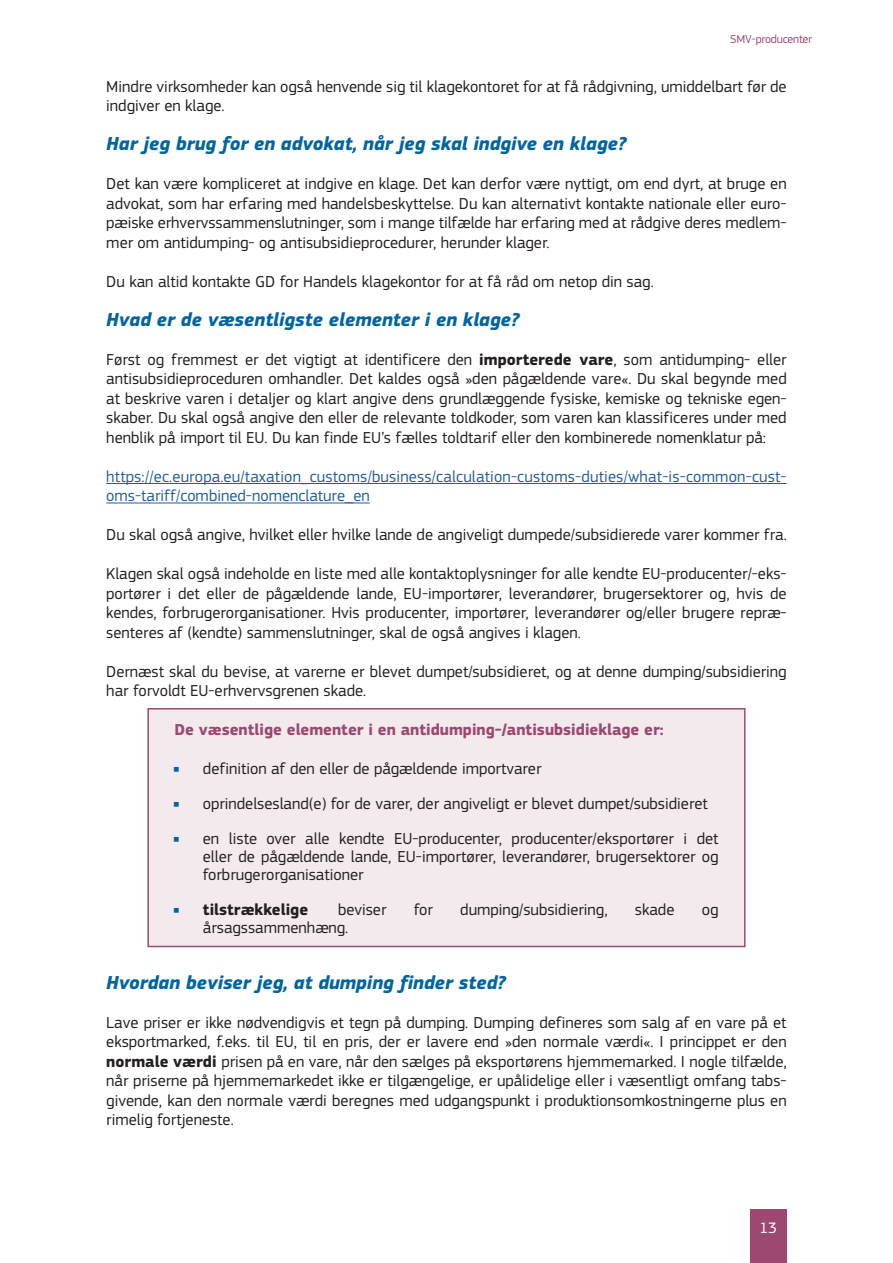
<style>
.page{position:relative;width:893px;height:1263px;background:#fff}
.page>*{position:absolute;margin:0;border:0;box-sizing:border-box;transform-origin:0 0}
.title_3{font:italic 700 19.5px "EC Square Sans Pro";color:#0265a1}
.body{font:16.5px/19.5px "EC Square Sans Pro";color:#231f20;text-align:justify}
.body-2{font:16.5px/19.5px "EC Square Sans Pro";letter-spacing:.01em;color:#215e9e}
.box_3_1{font:700 16.5px "EC Square Sans Pro";color:#9c4870}
.t1{font:700 16.5px "EC Square Sans Pro";color:#231f20}
.t2{font:15.75px "EC Square Sans Pro";color:#fff}
.t3{font:12px "EC Square Sans Pro";letter-spacing:-.02em;color:#9c4870}
.s1{font-weight:700}
.s2{font-size:7.5px;color:#0265a1}
.s3{font-weight:400;font-size:7.5px;color:#0265a1}
</style>
<div class="page">
<div style="left:750px;top:1209px;width:37px;height:54px;background:#9c4870"></div>
<hr style="left:106px;top:483px;width:681px;height:1px;background:#215e9e">
<hr style="left:106px;top:502px;width:264px;height:1px;background:#215e9e">
<div style="left:148px;top:709px;width:597px;height:237px;background:#f2eaed"></div>
<div style="left:147px;top:708px;width:599px;height:239px;border:2px solid #9c4870"></div>
<p class="t3" style="left:730px;top:32px;width:83px">SMV-producenter</p>
<p class="body" style="left:106px;top:77px;width:682px">Mindre virksomheder kan også henvende sig til klagekontoret for at få rådgivning, umiddelbart før de indgiver en klage.</p>
<p class="title_3" style="left:106px;top:132px;width:522px">Har jeg brug for en advokat, når jeg skal indgive en klage?</p>
<p class="body" style="left:106px;top:174px;width:682px">Det kan være kompliceret at indgive en klage. Det kan derfor være nyttigt, om end dyrt, at bruge en advokat, som har erfaring med handelsbeskyttelse. Du kan alternativt kontakte nationale eller euro&shy;pæiske erhvervssammenslutninger, som i mange tilfælde har erfaring med at rådgive deres medlem&shy;mer om antidumping- og antisubsidieprocedurer, herunder klager.</p>
<p class="body" style="left:106px;top:272px;width:549px">Du kan altid kontakte GD for Handels klagekontor for at få råd om netop din sag.</p>
<p class="title_3" style="left:106px;top:308px;width:415px">Hvad er de væsentligste elementer i en klage?</p>
<p class="body" style="left:106px;top:350px;width:682px">Først og fremmest er det vigtigt at identificere den <span class="s1">importerede vare</span>, som antidumping- eller antisubsidieproceduren omhandler. Det kaldes også »den pågældende vare«. Du skal begynde med at beskrive varen i detaljer og klart angive dens grundlæggende fysiske, kemiske og tekniske egen&shy;skaber. Du skal også angive den eller de relevante toldkoder, som varen kan klassificeres under med henblik på import til EU. Du kan finde EU’s fælles toldtarif eller den kombinerede nomenklatur på:</p>
<p class="body-2" style="left:106px;top:467px;width:682px">https://ec.europa.eu/taxation_customs/business/calculation-customs-duties/what-is-common-cust&shy;oms-tariff/combined-nomenclature_en</p>
<p class="body" style="left:106px;top:525px;width:682px">Du skal også angive, hvilket eller hvilke lande de angiveligt dumpede/subsidierede varer kommer fra.</p>
<p class="body" style="left:106px;top:564px;width:682px">Klagen skal også indeholde en liste med alle kontaktoplysninger for alle kendte EU-producenter/-eks&shy;portører i det eller de pågældende lande, EU-importører, leverandører, brugersektorer og, hvis de kendes, forbrugerorganisationer. Hvis producenter, importører, leverandører og/eller brugere repræ&shy;senteres af (kendte) sammenslutninger, skal de også angives i klagen.</p>
<p class="body" style="left:106px;top:662px;width:682px">Dernæst skal du bevise, at varerne er blevet dumpet/subsidieret, og at denne dumping/subsidiering har forvoldt EU-erhvervsgrenen skade.</p>
<p class="box_3_1" style="left:174px;top:719px;width:491px">De væsentlige elementer i en antidumping-/antisubsidieklage er:</p>
<p class="body" style="left:173px;top:759px;width:370px"><span class="s2">■</span> definition af den eller de pågældende importvarer</p>
<p class="body" style="left:173px;top:794px;width:536px"><span class="s2">■</span> oprindelsesland(e) for de varer, der angiveligt er blevet dumpet/subsidieret</p>
<p class="body" style="left:203px;top:830px;width:517px;line-height:18px;text-indent:-30px"><span class="s2">■</span> en liste over alle kendte EU-producenter, producenter/eksportører i det eller de pågældende lande, EU-importører, leverandører, brugersektorer og forbrugerorganisationer</p>
<p class="t1" style="left:173px;top:900px;width:137px"><span class="s3">■</span> tilstrækkelige</p>
<p class="body" style="left:338px;top:900px;width:50px">beviser</p>
<p class="body" style="left:414px;top:900px;width:21px">for</p>
<p class="body" style="left:460px;top:900px;width:149px">dumping/subsidiering,</p>
<p class="body" style="left:635px;top:900px;width:41px">skade</p>
<p class="body" style="left:702px;top:900px;width:18px">og</p>
<p class="body" style="left:203px;top:918px;width:147px">årsagssammenhæng.</p>
<p class="title_3" style="left:106px;top:971px;width:401px">Hvordan beviser jeg, at dumping finder sted?</p>
<p class="body" style="left:106px;top:1013px;width:682px">Lave priser er ikke nødvendigvis et tegn på dumping. Dumping defineres som salg af en vare på et eksportmarked, f.eks. til EU, til en pris, der er lavere end »den normale værdi«. I princippet er den <span class="s1">normale værdi</span> prisen på en vare, når den sælges på eksportørens hjemmemarked. I nogle tilfælde, når priserne på hjemmemarkedet ikke er tilgængelige, er upålidelige eller i væsentligt omfang tabs&shy;givende, kan den normale værdi beregnes med udgangspunkt i produktionsomkostningerne plus en rimelig fortjeneste.</p>
<p class="t2" style="left:759px;top:1219px;width:19px">13</p>
</div>
